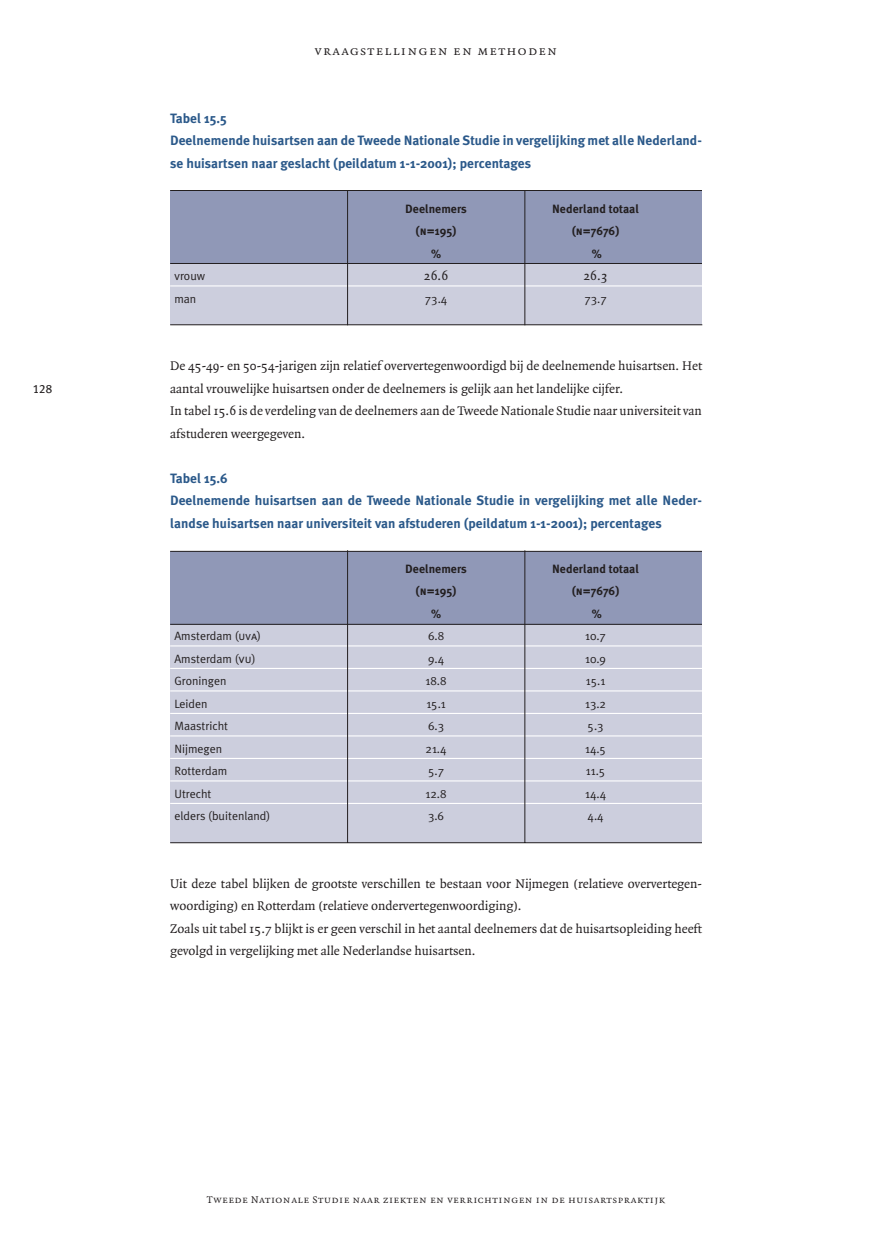
<style>
.page{position:relative;width:872px;height:1233px;background:#fff}
.page>*{position:absolute;margin:0;border:0;box-sizing:border-box;transform-origin:0 0}
.t1{font:13.5px/22.5px "Quadraat";color:#231f20}
.t2{font:700 13.5px/22.5px "Meta Plus";color:#2b598a}
.t3{font:13.5px "Quadraat Small Caps";letter-spacing:.1em;color:#231f20}
.t4{font:12px "Meta Plus Normal";color:#231f20}
.t5{font:700 12px "Meta Plus";color:#231f20}
.t6{font:12px "Meta Plus Book Caps";color:#231f20}
.t7{font:10.5px "Quadraat Small Caps";letter-spacing:.05em;color:#231f20}
.s1{font-family:"Meta Plus Bold Caps";font-weight:400}
.s2{font-family:"Meta Plus Normal Caps"}
</style>
<div class="page">
<div style="left:170px;top:573px;width:532px;height:270px;background:#cccedd"></div>
<div style="left:170px;top:551px;width:532px;height:74px;background:#9098b7"></div>
<hr style="left:170px;top:551px;width:532px;height:1px;background:#231f20">
<hr style="left:170px;top:624px;width:532px;height:1px;background:#231f20">
<div style="left:170px;top:191px;width:532px;height:134px;background:#cccedd"></div>
<div style="left:170px;top:190px;width:532px;height:74px;background:#9098b7"></div>
<hr style="left:170px;top:190px;width:532px;height:1px;background:#231f20">
<hr style="left:170px;top:263px;width:532px;height:1px;background:#231f20">
<hr style="left:170px;top:285px;width:532px;height:2px;background:#fff">
<hr style="left:170px;top:645px;width:532px;height:2px;background:#fff">
<hr style="left:170px;top:668px;width:532px;height:1px;background:#fff">
<hr style="left:170px;top:690px;width:532px;height:2px;background:#fff">
<hr style="left:170px;top:713px;width:532px;height:1px;background:#fff">
<hr style="left:170px;top:735px;width:532px;height:2px;background:#fff">
<hr style="left:170px;top:758px;width:532px;height:1px;background:#fff">
<hr style="left:170px;top:780px;width:532px;height:2px;background:#fff">
<hr style="left:170px;top:803px;width:532px;height:1px;background:#fff">
<hr style="left:170px;top:325px;width:532px;height:1px;background:#231f20">
<hr style="left:170px;top:842px;width:532px;height:1px;background:#231f20">
<hr style="left:347px;top:550px;width:1px;height:293px;background:#231f20">
<hr style="left:524px;top:550px;width:1px;height:292px;background:#231f20">
<hr style="left:347px;top:191px;width:1px;height:134px;background:#231f20">
<hr style="left:524px;top:191px;width:1px;height:134px;background:#231f20">
<p class="t6" style="left:33px;top:382px;width:21px">128</p>
<p class="t3" style="left:315px;top:43px;width:244px">vraagstellingen en methoden</p>
<p class="t2" style="left:170px;top:108px;width:533px">Tabel 15.5<br>Deelnemende huisartsen aan de Tweede Nationale Studie in vergelijking met alle Nederland&shy;se huisartsen naar geslacht (peildatum 1-1-2001); percentages</p>
<p class="t5" style="left:405px;top:204px;width:63px">Deelnemers</p>
<p class="t5" style="left:552px;top:204px;width:88px">Nederland totaal</p>
<p class="t5" style="left:415px;top:226px;width:42px">(<span class="s1">n</span>=195)</p>
<p class="t5" style="left:571px;top:226px;width:49px">(<span class="s1">n</span>=7676)</p>
<p class="t5" style="left:431px;top:249px;width:12px">%</p>
<p class="t5" style="left:592px;top:249px;width:12px">%</p>
<p class="t4" style="left:174px;top:272px;width:32px">vrouw</p>
<p class="t1" style="left:424px;top:266px;width:26px">26.6</p>
<p class="t1" style="left:583px;top:266px;width:26px">26.3</p>
<p class="t4" style="left:174px;top:294px;width:23px">man</p>
<p class="t4" style="left:425px;top:294px;width:24px">73.4</p>
<p class="t4" style="left:584px;top:294px;width:24px">73.7</p>
<p class="t1" style="left:170px;top:356px;width:533px">De 45-49- en 50-54-jarigen zijn relatief oververtegenwoordigd bij de deelnemende huisartsen. Het aantal vrouwelijke huisartsen onder de deelnemers is gelijk aan het landelijke cijfer.<br>In tabel 15.6 is de verdeling van de deelnemers aan de Tweede Nationale Studie naar universiteit van afstuderen weergegeven.</p>
<p class="t2" style="left:170px;top:468px;width:533px">Tabel 15.6<br>Deelnemende huisartsen aan de Tweede Nationale Studie in vergelijking met alle Neder&shy;landse huisartsen naar universiteit van afstuderen (peildatum 1-1-2001); percentages</p>
<p class="t5" style="left:405px;top:564px;width:63px">Deelnemers</p>
<p class="t5" style="left:552px;top:564px;width:88px">Nederland totaal</p>
<p class="t5" style="left:415px;top:586px;width:42px">(<span class="s1">n</span>=195)</p>
<p class="t5" style="left:571px;top:586px;width:49px">(<span class="s1">n</span>=7676)</p>
<p class="t5" style="left:431px;top:609px;width:12px">%</p>
<p class="t5" style="left:592px;top:609px;width:12px">%</p>
<p class="t4" style="left:174px;top:632px;width:88px">Amsterdam (<span class="s2">u</span>v<span class="s2">a</span>)</p>
<p class="t4" style="left:428px;top:632px;width:18px">6.8</p>
<p class="t4" style="left:585px;top:632px;width:22px">10.7</p>
<p class="t4" style="left:174px;top:654px;width:83px">Amsterdam (<span class="s2">vu</span>)</p>
<p class="t4" style="left:428px;top:654px;width:18px">9.4</p>
<p class="t4" style="left:585px;top:654px;width:22px">10.9</p>
<p class="t4" style="left:174px;top:677px;width:54px">Groningen</p>
<p class="t4" style="left:425px;top:677px;width:22px">18.8</p>
<p class="t4" style="left:586px;top:677px;width:21px">15.1</p>
<p class="t4" style="left:174px;top:699px;width:35px">Leiden</p>
<p class="t4" style="left:426px;top:699px;width:21px">15.1</p>
<p class="t4" style="left:585px;top:699px;width:22px">13.2</p>
<p class="t4" style="left:174px;top:722px;width:55px">Maastricht</p>
<p class="t4" style="left:428px;top:722px;width:18px">6.3</p>
<p class="t4" style="left:587px;top:722px;width:18px">5.3</p>
<p class="t4" style="left:174px;top:744px;width:49px">Nijmegen</p>
<p class="t4" style="left:425px;top:744px;width:22px">21.4</p>
<p class="t4" style="left:585px;top:744px;width:22px">14.5</p>
<p class="t4" style="left:174px;top:767px;width:54px">Rotterdam</p>
<p class="t4" style="left:428px;top:767px;width:18px">5.7</p>
<p class="t4" style="left:586px;top:767px;width:21px">11.5</p>
<p class="t4" style="left:174px;top:789px;width:39px">Utrecht</p>
<p class="t4" style="left:425px;top:789px;width:22px">12.8</p>
<p class="t4" style="left:585px;top:789px;width:22px">14.4</p>
<p class="t4" style="left:174px;top:812px;width:97px">elders (buitenland)</p>
<p class="t4" style="left:428px;top:812px;width:18px">3.6</p>
<p class="t4" style="left:587px;top:812px;width:18px">4.4</p>
<p class="t1" style="left:170px;top:873px;width:533px">Uit deze tabel blijken de grootste verschillen te bestaan voor Nijmegen (relatieve oververtegen&shy;woordiging) en Rotterdam (relatieve ondervertegenwoordiging).<br>Zoals uit tabel 15.7 blijkt is er geen verschil in het aantal deelnemers dat de huisartsopleiding heeft gevolgd in vergelijking met alle Nederlandse huisartsen.</p>
<p class="t7" style="left:207px;top:1193px;width:460px">Tweede Nationale Studie naar ziekten en verrichtingen in de huisartspraktijk</p>
</div>
